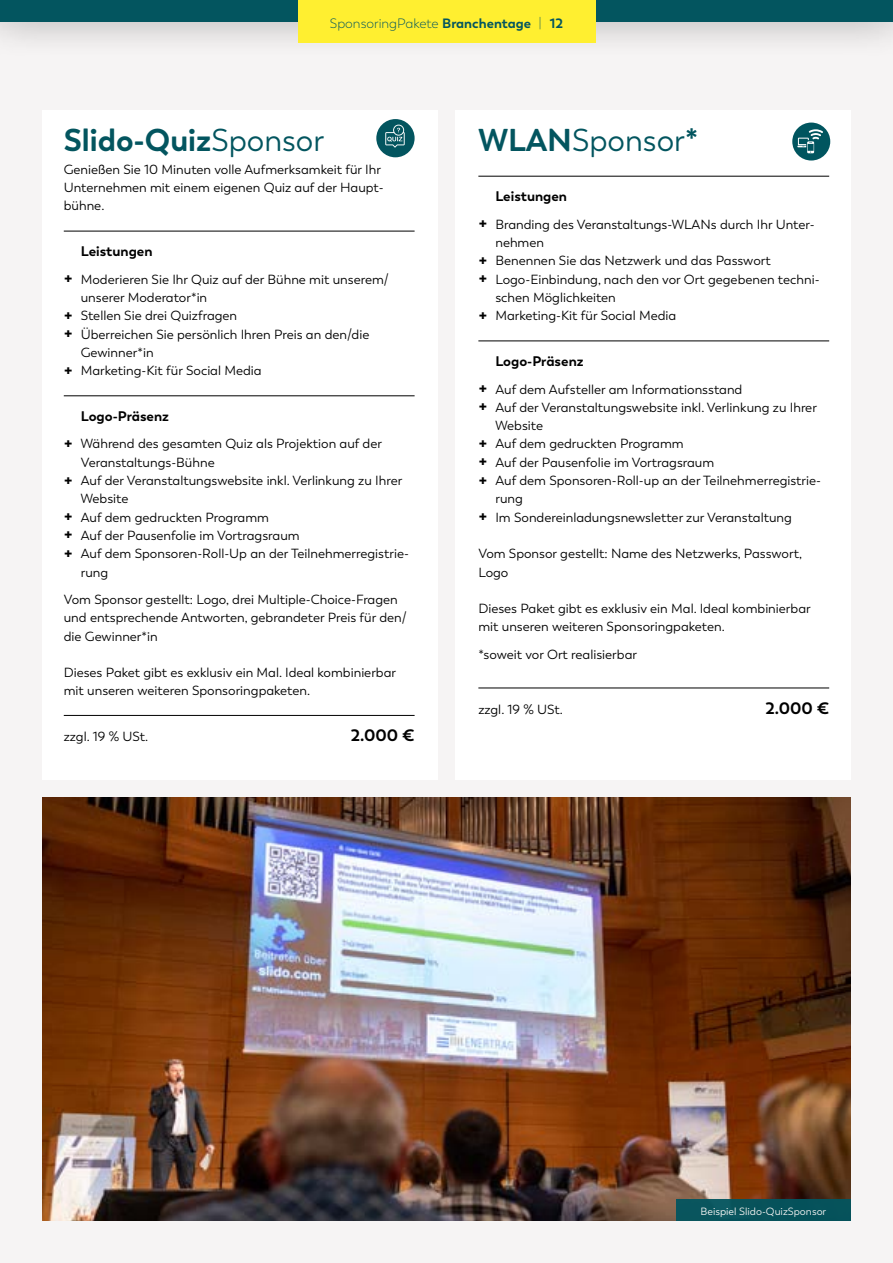
<style>
.page{position:relative;width:893px;height:1263px;background:#f6f4f4}
.page>*{position:absolute;margin:0;border:0;box-sizing:border-box;transform-origin:0 0}
.t1{font:700 31.5px "Boston";color:#03555f}
.t2{font:31.5px "Boston";color:#03555f}
.t3{font:700 16.5px "Boston";color:#000}
.t4{font:700 13.8px "Boston";color:#000}
.t5{font:300 13.5px "Boston";color:#03555f}
.t6{font:13.2px/18.3px "Boston";color:#000}
.t7{font:10.5px "Boston";color:#fff}
.s1{font-weight:700}
.s2{font-size:15.6px}
.s3{font-weight:400}
.s4{font-family:"Modern Pictograms";font-size:13.5px}
</style>
<div class="page">
<div style="left:43px;top:111px;width:395px;height:669px;background:#fff"></div>
<div style="left:455px;top:111px;width:395px;height:669px;background:#fff"></div>
<hr style="left:64px;top:231px;width:351px;height:1px;background:#000">
<hr style="left:64px;top:395px;width:351px;height:1px;background:#000">
<hr style="left:64px;top:715px;width:351px;height:1px;background:#000">
<hr style="left:478px;top:176px;width:351px;height:1px;background:#000">
<hr style="left:478px;top:340px;width:351px;height:1px;background:#000">
<hr style="left:478px;top:688px;width:351px;height:1px;background:#000">
<div style="left:376px;top:119px;width:39px;height:38px;background:#03555f;border-radius:50%"></div>
<svg style="left:385px;top:125px;width:20px;height:23px"></svg>
<div style="left:792px;top:123px;width:38px;height:38px;background:#00555f;border-radius:50%"></div>
<svg style="left:797px;top:129px;width:26px;height:24px"></svg>
<img style="left:43px;top:797px;width:807px;height:423px">
<div style="left:676px;top:1199px;width:174px;height:21px;background:#03555f"></div>
<div style="left:0;top:0;width:893px;height:60px;background:#000;opacity:.4"></div>
<div style="left:0;top:0;width:298px;height:21px;background:#03555f"></div>
<div style="left:595px;top:0;width:298px;height:21px;background:#03555f"></div>
<div style="left:298px;top:0;width:297px;height:43px;background:#ffef30"></div>
<p class="t5" style="left:330px;top:15px;width:235px">SponsoringPakete <span class="s1">Branchentage</span> <span class="s2">|</span> <span class="s1">12</span></p>
<h1 class="t1" style="left:64px;top:120px;width:262px">Slido-Quiz<span class="s3">Sponsor</span></h1>
<p class="t6" style="left:64px;top:160px;width:321px">Genießen Sie 10 Minuten volle Aufmerksamkeit für Ihr<br>Unternehmen mit einem eigenen Quiz auf der Haupt&shy;bühne.</p>
<p class="t4" style="left:81px;top:243px;width:73px">Leistungen</p>
<p class="t6" style="left:64px;top:270px;width:327px"><span class="s4">+</span> Moderieren Sie Ihr Quiz auf der Bühne mit unserem/</p>
<p class="t6" style="left:81px;top:288px;width:128px">unserer Moderator*in</p>
<p class="t6" style="left:64px;top:307px;width:175px"><span class="s4">+</span> Stellen Sie drei Quizfragen</p>
<p class="t6" style="left:64px;top:325px;width:307px"><span class="s4">+</span> Überreichen Sie persönlich Ihren Preis an den/die</p>
<p class="t6" style="left:81px;top:343px;width:74px">Gewinner*in</p>
<p class="t6" style="left:64px;top:362px;width:199px"><span class="s4">+</span> Marketing-Kit für Social Media</p>
<p class="t4" style="left:81px;top:408px;width:90px">Logo-Präsenz</p>
<p class="t6" style="left:64px;top:435px;width:320px"><span class="s4">+</span> Während des gesamten Quiz als Projektion auf der</p>
<p class="t6" style="left:81px;top:453px;width:135px">Veranstaltungs-Bühne</p>
<p class="t6" style="left:64px;top:471px;width:340px"><span class="s4">+</span> Auf der Veranstaltungswebsite inkl. Verlinkung zu Ihrer</p>
<p class="t6" style="left:81px;top:490px;width:49px">Website</p>
<p class="t6" style="left:64px;top:508px;width:207px"><span class="s4">+</span> Auf dem gedruckten Programm</p>
<p class="t6" style="left:64px;top:526px;width:237px"><span class="s4">+</span> Auf der Pausenfolie im Vortragsraum</p>
<p class="t6" style="left:64px;top:545px;width:347px"><span class="s4">+</span> Auf dem Sponsoren-Roll-Up an der Teilnehmerregistrie-</p>
<p class="t6" style="left:81px;top:563px;width:29px">rung</p>
<p class="t6" style="left:64px;top:590px;width:344px">Vom Sponsor gestellt: Logo, drei Multiple-Choice-Fragen und entsprechende Antworten, gebrandeter Preis für den/ die Gewinner*in</p>
<p class="t6" style="left:64px;top:664px;width:334px">Dieses Paket gibt es exklusiv ein Mal. Ideal kombinierbar mit unseren weiteren Sponsoringpaketen.</p>
<p class="t6" style="left:64px;top:728px;width:86px">zzgl. 19 % USt.</p>
<p class="t3" style="left:351px;top:725px;width:65px">2.000 €</p>
<h1 class="t2" style="left:478px;top:121px;width:221px"><span class="s1">WLAN</span>Sponsor<span class="s1">*</span></h1>
<p class="t4" style="left:495px;top:188px;width:73px">Leistungen</p>
<p class="t6" style="left:478px;top:215px;width:338px"><span class="s4">+</span> Branding des Veranstaltungs-WLANs durch Ihr Unter-</p>
<p class="t6" style="left:495px;top:234px;width:50px">nehmen</p>
<p class="t6" style="left:478px;top:252px;width:294px"><span class="s4">+</span> Benennen Sie das Netzwerk und das Passwort</p>
<p class="t6" style="left:478px;top:270px;width:343px"><span class="s4">+</span> Logo-Einbindung, nach den vor Ort gegebenen techni-</p>
<p class="t6" style="left:495px;top:288px;width:122px">schen Möglichkeiten</p>
<p class="t6" style="left:478px;top:307px;width:199px"><span class="s4">+</span> Marketing-Kit für Social Media</p>
<p class="t4" style="left:495px;top:353px;width:90px">Logo-Präsenz</p>
<p class="t6" style="left:478px;top:380px;width:266px"><span class="s4">+</span> Auf dem Aufsteller am Informationsstand</p>
<p class="t6" style="left:478px;top:398px;width:340px"><span class="s4">+</span> Auf der Veranstaltungswebsite inkl. Verlinkung zu Ihrer</p>
<p class="t6" style="left:495px;top:417px;width:49px">Website</p>
<p class="t6" style="left:478px;top:435px;width:207px"><span class="s4">+</span> Auf dem gedruckten Programm</p>
<p class="t6" style="left:478px;top:453px;width:237px"><span class="s4">+</span> Auf der Pausenfolie im Vortragsraum</p>
<p class="t6" style="left:478px;top:471px;width:344px"><span class="s4">+</span> Auf dem Sponsoren-Roll-up an der Teilnehmerregistrie-</p>
<p class="t6" style="left:495px;top:490px;width:29px">rung</p>
<p class="t6" style="left:478px;top:508px;width:315px"><span class="s4">+</span> Im Sondereinladungsnewsletter zur Veranstaltung</p>
<p class="t6" style="left:478px;top:545px;width:325px">Vom Sponsor gestellt: Name des Netzwerks, Passwort,<br>Logo</p>
<p class="t6" style="left:478px;top:600px;width:334px">Dieses Paket gibt es exklusiv ein Mal. Ideal kombinierbar mit unseren weiteren Sponsoringpaketen.</p>
<p class="t6" style="left:478px;top:645px;width:160px">*soweit vor Ort realisierbar</p>
<p class="t6" style="left:478px;top:700px;width:86px">zzgl. 19 % USt.</p>
<p class="t3" style="left:765px;top:698px;width:65px">2.000 €</p>
<p class="t7" style="left:700px;top:1205px;width:127px">Beispiel Slido-QuizSponsor</p>
</div>
